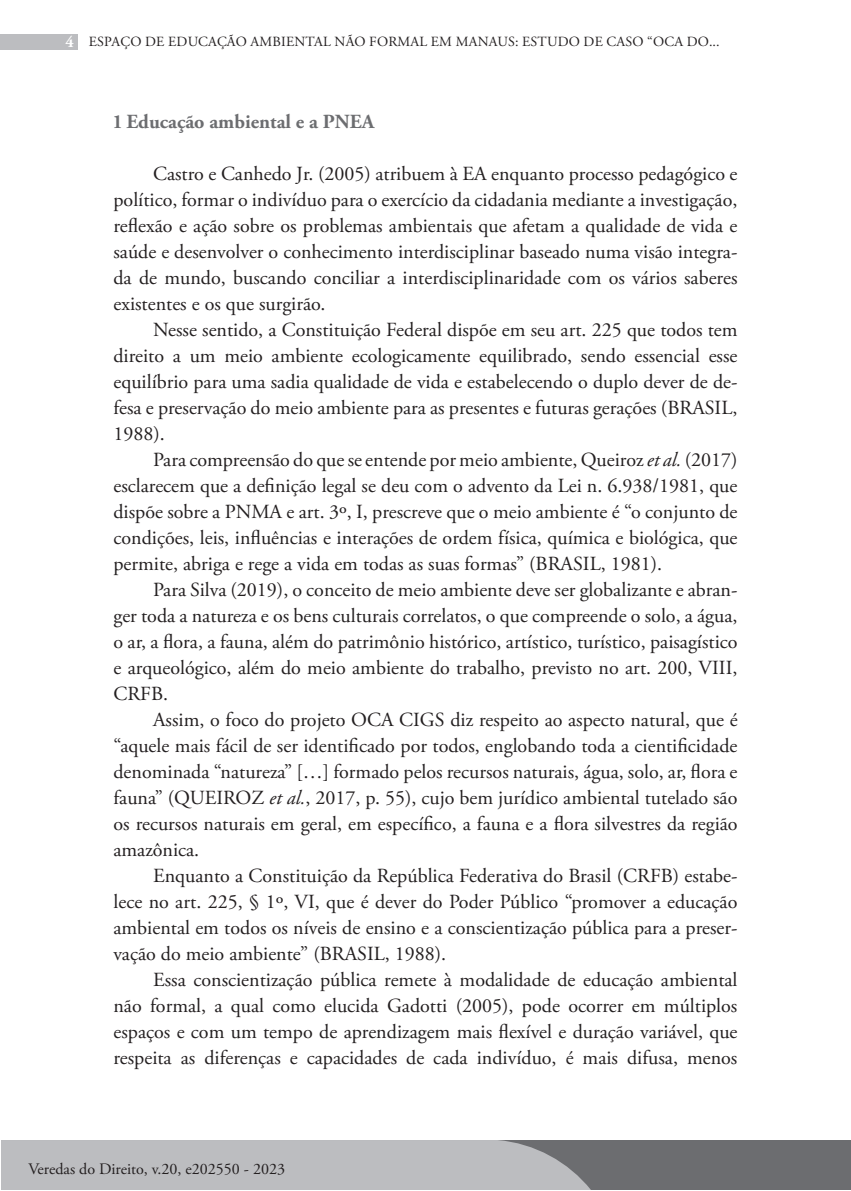
<style>
.page{position:relative;width:851px;height:1191px;background:#fff}
.page>*{position:absolute;margin:0;border:0;box-sizing:border-box;transform-origin:0 0}
.t1{font:20px/26px "Adobe Garamond Pro";color:#231f20;text-align:justify}
.t2{font:700 20px "Adobe Garamond Pro";color:#6c6d70}
.t3{font:16px "Adobe Garamond Pro";color:#231f20}
.t4{font:14px "Adobe Garamond Pro";letter-spacing:.015em;color:#231f20}
.s1{font-weight:700;font-size:16px;color:#fff}
.s2{font-style:italic}
</style>
<div class="page">
<div style="left:1px;top:1140px;width:849px;height:50px;background:#6c6d70"></div>
<div style="left:0;top:34px;width:77px;height:16px;background:#bcbdc0"></div>
<div style="left:1px;top:1140px;width:590px;height:50px;background:#bcbdc0"></div>
<p class="t4" style="left:65px;top:34px;width:655px"><span class="s1">4</span> ESPAÇO DE EDUCAÇÃO AMBIENTAL NÃO FORMAL EM MANAUS: ESTUDO DE CASO “OCA DO...</p>
<p class="t2" style="left:113px;top:110px;width:262px">1 Educação ambiental e a PNEA</p>
<p class="t1" style="left:113px;top:161px;width:625px;text-indent:40px">Castro e Canhedo Jr. (2005) atribuem à EA enquanto processo pedagógico e político, formar o indivíduo para o exercício da cidadania mediante a investigação, reflexão e ação sobre os problemas ambientais que afetam a qualidade de vida e saúde e desenvolver o conhecimento interdisciplinar baseado numa visão integra&shy;da de mundo, buscando conciliar a interdisciplinaridade com os vários saberes existentes e os que surgirão.</p>
<p class="t1" style="left:113px;top:317px;width:625px;text-indent:40px">Nesse sentido, a Constituição Federal dispõe em seu art. 225 que todos tem direito a um meio ambiente ecologicamente equilibrado, sendo essencial esse equilíbrio para uma sadia qualidade de vida e estabelecendo o duplo dever de de&shy;fesa e preservação do meio ambiente para as presentes e futuras gerações (BRASIL, 1988).</p>
<p class="t1" style="left:113px;top:447px;width:625px;text-indent:40px">Para compreensão do que se entende por meio ambiente, Queiroz <span class="s2">et al.</span> (2017) esclarecem que a definição legal se deu com o advento da Lei n. 6.938/1981, que dispõe sobre a PNMA e art. 3º, I, prescreve que o meio ambiente é “o conjunto de condições, leis, influências e interações de ordem física, química e biológica, que permite, abriga e rege a vida em todas as suas formas” (BRASIL, 1981).</p>
<p class="t1" style="left:113px;top:577px;width:625px;text-indent:40px">Para Silva (2019), o conceito de meio ambiente deve ser globalizante e abran&shy;ger toda a natureza e os bens culturais correlatos, o que compreende o solo, a água, o ar, a flora, a fauna, além do patrimônio histórico, artístico, turístico, paisagístico e arqueológico, além do meio ambiente do trabalho, previsto no art. 200, VIII, CRFB.</p>
<p class="t1" style="left:113px;top:707px;width:625px;text-indent:40px">Assim, o foco do projeto OCA CIGS diz respeito ao aspecto natural, que é “aquele mais fácil de ser identificado por todos, englobando toda a cientificidade denominada “natureza” […] formado pelos recursos naturais, água, solo, ar, flora e fauna” (QUEIROZ <span class="s2">et al.</span>, 2017, p. 55), cujo bem jurídico ambiental tutelado são os recursos naturais em geral, em específico, a fauna e a flora silvestres da região amazônica.</p>
<p class="t1" style="left:113px;top:863px;width:625px;text-indent:40px">Enquanto a Constituição da República Federativa do Brasil (CRFB) estabe&shy;lece no art. 225, § 1º, VI, que é dever do Poder Público “promover a educação ambiental em todos os níveis de ensino e a conscientização pública para a preser&shy;vação do meio ambiente” (BRASIL, 1988).</p>
<p class="t1" style="left:113px;top:967px;width:625px;text-indent:40px">Essa conscientização pública remete à modalidade de educação ambiental não formal, a qual como elucida Gadotti (2005), pode ocorrer em múltiplos espaços e com um tempo de aprendizagem mais flexível e duração variável, que respeita as diferenças e capacidades de cada indivíduo, é mais difusa, menos</p>
<p class="t3" style="left:28px;top:1159px;width:258px">Veredas do Direito, v.20, e202550 - 2023</p>
</div>
